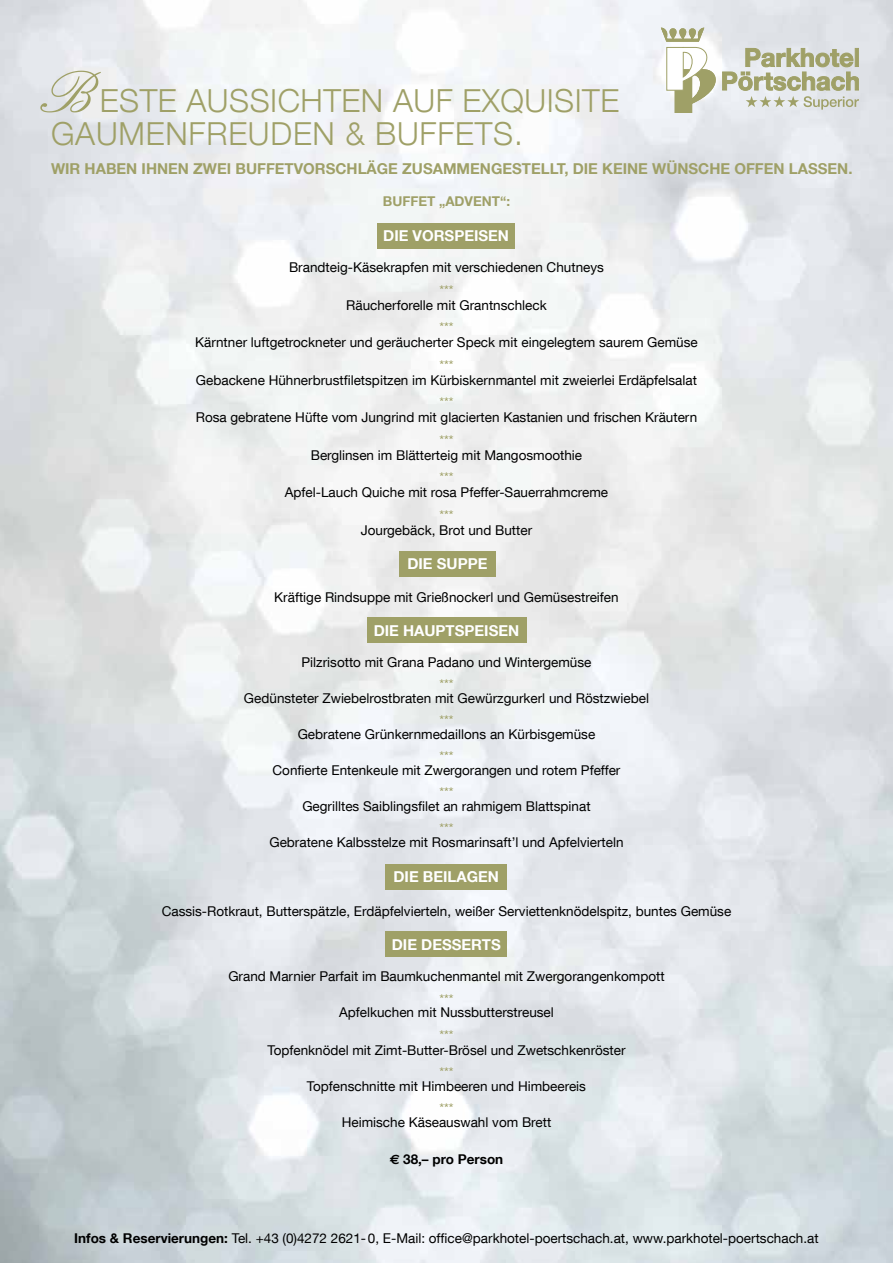
<style>
.page{position:relative;width:893px;height:1263px;background:#fff}
.page>*{position:absolute;margin:0;border:0;box-sizing:border-box;transform-origin:0 0}
.t1{font:300 31.8px "Helvetica Neue LT Com";letter-spacing:.015em;color:#9fa067}
.t2{font:300 31.65px "Helvetica Neue LT Com";letter-spacing:.025em;color:#9fa067}
.t3{font:700 15px "Helvetica Neue LT Com";color:#9fa067}
.t4{font:700 15px "Helvetica Neue LT Com";color:#fff}
.t5{font:13.5px "Helvetica Neue LT Com";color:#000}
.t6{font:13.5px "Helvetica Neue LT Com";color:#9fa067}
.t7{font:700 13.5px "Helvetica Neue LT Com";color:#9fa067}
.t8{font:700 13.5px "Helvetica Neue LT Com";color:#000}
.s1{font-family:"English";font-weight:400;font-size:63px}
.s2{font-size:31.65px}
.s3{font-family:"Euro Sans"}
.s4{font-weight:700}
</style>
<div class="page">
<img style="left:0;top:0;width:893px;height:1263px">
<svg style="left:661px;top:28px;width:198px;height:85px"></svg>
<div style="left:399px;top:551px;width:97px;height:26px;background:#9fa067"></div>
<div style="left:367px;top:618px;width:159px;height:25px;background:#9fa067"></div>
<div style="left:386px;top:864px;width:121px;height:25px;background:#9fa067"></div>
<div style="left:386px;top:931px;width:121px;height:26px;background:#9fa067"></div>
<div style="left:377px;top:223px;width:138px;height:26px;background:#9fa067"></div>
<h1 class="t1" style="left:51px;top:81px;width:570px"><span class="s1">B</span>ESTE AUSSICHTEN AUF <span class="s2">EXQUISITE</span></h1>
<h2 class="t2" style="left:51px;top:115px;width:473px">GAUMENFREUDEN &amp; BUFFETS.</h2>
<p class="t3" style="left:51px;top:159px;width:803px">WIR HABEN IHNEN ZWEI BUFFETVORSCHLÄGE ZUSAMMENGESTELLT, DIE KEINE WÜNSCHE OFFEN LASSEN.</p>
<p class="t7" style="left:383px;top:192px;width:129px">BUFFET „ADVENT“:</p>
<p class="t4" style="left:383px;top:227px;width:127px">DIE VORSPEISEN</p>
<p class="t5" style="left:289px;top:259px;width:316px">Brandteig-Käsekrapfen mit verschiedenen Chutneys</p>
<p class="t6" style="left:439px;top:282px;width:16px">***</p>
<p class="t5" style="left:346px;top:297px;width:202px">Räucherforelle mit Grantnschleck</p>
<p class="t6" style="left:439px;top:319px;width:16px">***</p>
<p class="t5" style="left:195px;top:334px;width:504px">Kärntner luftgetrockneter und geräucherter Speck mit eingelegtem saurem Gemüse</p>
<p class="t6" style="left:439px;top:357px;width:16px">***</p>
<p class="t5" style="left:196px;top:372px;width:503px">Gebackene Hühnerbrustfiletspitzen im Kürbiskernmantel mit zweierlei Erdäpfelsalat</p>
<p class="t6" style="left:439px;top:394px;width:16px">***</p>
<p class="t5" style="left:196px;top:409px;width:503px">Rosa gebratene Hüfte vom Jungrind mit glacierten Kastanien und frischen Kräutern</p>
<p class="t6" style="left:439px;top:432px;width:16px">***</p>
<p class="t5" style="left:311px;top:447px;width:273px">Berglinsen im Blätterteig mit Mangosmoothie</p>
<p class="t6" style="left:439px;top:469px;width:16px">***</p>
<p class="t5" style="left:285px;top:484px;width:325px">Apfel-Lauch Quiche mit rosa Pfeffer-Sauerrahmcreme</p>
<p class="t6" style="left:439px;top:507px;width:16px">***</p>
<p class="t5" style="left:361px;top:522px;width:173px">Jourgebäck, Brot und Butter</p>
<p class="t4" style="left:407px;top:554px;width:82px">DIE SUPPE</p>
<p class="t5" style="left:274px;top:588px;width:346px">Kräftige Rindsuppe mit Grießnockerl und Gemüsestreifen</p>
<p class="t4" style="left:374px;top:621px;width:147px">DIE HAUPTSPEISEN</p>
<p class="t5" style="left:302px;top:654px;width:291px">Pilzrisotto mit Grana Padano und Wintergemüse</p>
<p class="t6" style="left:439px;top:676px;width:16px">***</p>
<p class="t5" style="left:244px;top:690px;width:406px">Gedünsteter Zwiebelrostbraten mit Gewürzgurkerl und Röstzwiebel</p>
<p class="t6" style="left:439px;top:712px;width:16px">***</p>
<p class="t5" style="left:298px;top:726px;width:299px">Gebratene Grünkernmedaillons an Kürbisgemüse</p>
<p class="t6" style="left:439px;top:748px;width:16px">***</p>
<p class="t5" style="left:272px;top:762px;width:349px">Confierte Entenkeule mit Zwergorangen und rotem Pfeffer</p>
<p class="t6" style="left:439px;top:784px;width:16px">***</p>
<p class="t5" style="left:302px;top:798px;width:290px">Gegrilltes Saiblingsfilet an rahmigem Blattspinat</p>
<p class="t6" style="left:439px;top:820px;width:16px">***</p>
<p class="t5" style="left:269px;top:834px;width:356px">Gebratene Kalbsstelze mit Rosmarinsaft’l und Apfelvierteln</p>
<p class="t4" style="left:393px;top:867px;width:107px">DIE BEILAGEN</p>
<p class="t5" style="left:162px;top:903px;width:571px">Cassis-Rotkraut, Butterspätzle, Erdäpfelvierteln, weißer Serviettenknödelspitz, buntes Gemüse</p>
<p class="t4" style="left:392px;top:935px;width:110px">DIE DESSERTS</p>
<p class="t5" style="left:228px;top:968px;width:438px">Grand Marnier Parfait im Baumkuchenmantel mit Zwergorangenkompott</p>
<p class="t6" style="left:439px;top:990px;width:16px">***</p>
<p class="t5" style="left:339px;top:1004px;width:216px">Apfelkuchen mit Nussbutterstreusel</p>
<p class="t6" style="left:439px;top:1026px;width:16px">***</p>
<p class="t5" style="left:267px;top:1041px;width:360px">Topfenknödel mit Zimt-Butter-Brösel und Zwetschkenröster</p>
<p class="t6" style="left:439px;top:1064px;width:16px">***</p>
<p class="t5" style="left:307px;top:1077px;width:281px">Topfenschnitte mit Himbeeren und Himbeereis</p>
<p class="t6" style="left:439px;top:1100px;width:16px">***</p>
<p class="t5" style="left:342px;top:1113px;width:211px">Heimische Käseauswahl vom Brett</p>
<p class="t8" style="left:390px;top:1150px;width:115px"><span class="s3">€</span> 38,– pro Person</p>
<p class="t5" style="left:74px;top:1230px;width:746px"><span class="s4">Infos &amp; Reservierungen:</span> Tel. +43 (0)4272 2621-0, E-Mail: office@parkhotel-poertschach.at, www.parkhotel-poertschach.at</p>
</div>
